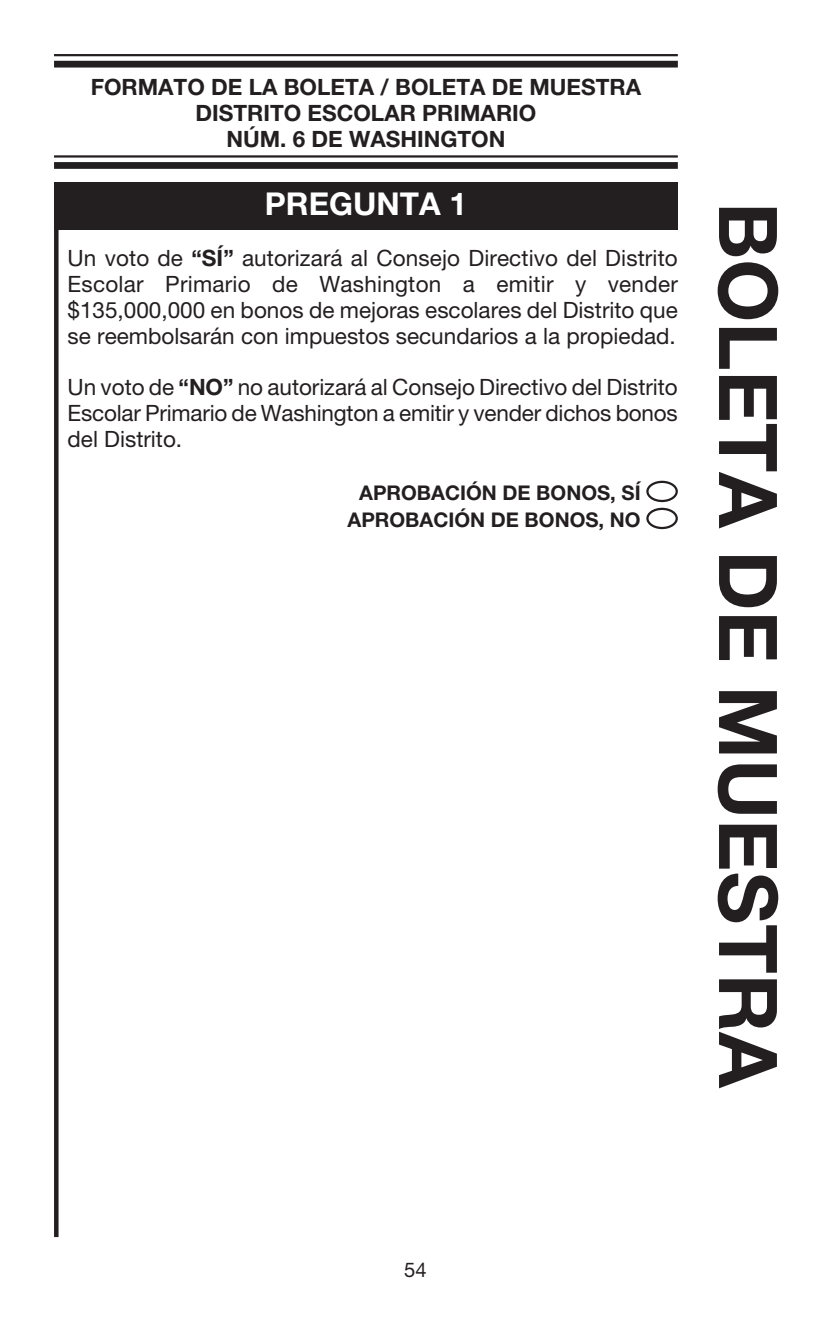
<style>
.page{position:relative;width:831px;height:1317px;background:#fff}
.page>*{position:absolute;margin:0;border:0;box-sizing:border-box;transform-origin:0 0}
.t1{font:700 81px "Helvetica Neue LT Std";color:#231f20}
.t2{font:700 31.5px "Helvetica Neue LT Std";color:#fff}
.t3{font:22.5px/25.9px "Helvetica Neue LT Std";color:#231f20;text-align:justify}
.t4{font:700 22.5px/25.9px "Helvetica Neue LT Std";color:#231f20;text-align:center}
.t5{font:700 20.25px/27px "Helvetica Neue LT Std";color:#231f20;text-align:center}
.t6{font:20.25px "Helvetica Neue LT Std";color:#231f20}
.s1{font-weight:700}
</style>
<div class="page">
<hr style="left:54px;top:54px;width:623px;height:2px;background:#231f20">
<div style="left:54px;top:61px;width:623px;height:7px;background:#231f20"></div>
<hr style="left:54px;top:155px;width:623px;height:3px;background:#231f20">
<div style="left:54px;top:162px;width:623px;height:7px;background:#231f20"></div>
<div style="left:54px;top:182px;width:623px;height:48px;background:#231f20"></div>
<svg style="left:646px;top:480px;width:31px;height:49px"></svg>
<hr style="left:54px;top:183px;width:4px;height:1053px;background:#231f20">
<p class="t4" style="left:91px;top:76px;width:552px">FORMATO DE LA BOLETA / BOLETA DE MUESTRA<br>DISTRITO ESCOLAR PRIMARIO<br>NÚM. 6 DE WASHINGTON</p>
<h2 class="t2" style="left:265px;top:192px;width:203px">PREGUNTA 1</h2>
<p class="t3" style="left:67px;top:247px;width:611px">Un voto de <span class="s1">“SÍ”</span> autorizará al Consejo Directivo del Distrito Escolar Primario de Washington a emitir y vender $135,000,000 en bonos de mejoras escolares del Distrito que se reembolsarán con impuestos secundarios a la propiedad.</p>
<p class="t3" style="left:68px;top:376px;width:611px">Un voto de <span class="s1">“NO”</span> no autorizará al Consejo Directivo del Distrito Escolar Primario de Washington a emitir y vender dichos bonos del Distrito.</p>
<p class="t5" style="left:347px;top:481px;width:294px">APROBACIÓN DE BONOS, SÍ<br>APROBACIÓN DE BONOS, NO</p>
<h1 class="t1" style="left:776px;top:202px;width:887px;rotate:90deg">BOLETA DE MUESTRA</h1>
<p class="t6" style="left:404px;top:1262px;width:24px">54</p>
</div>
